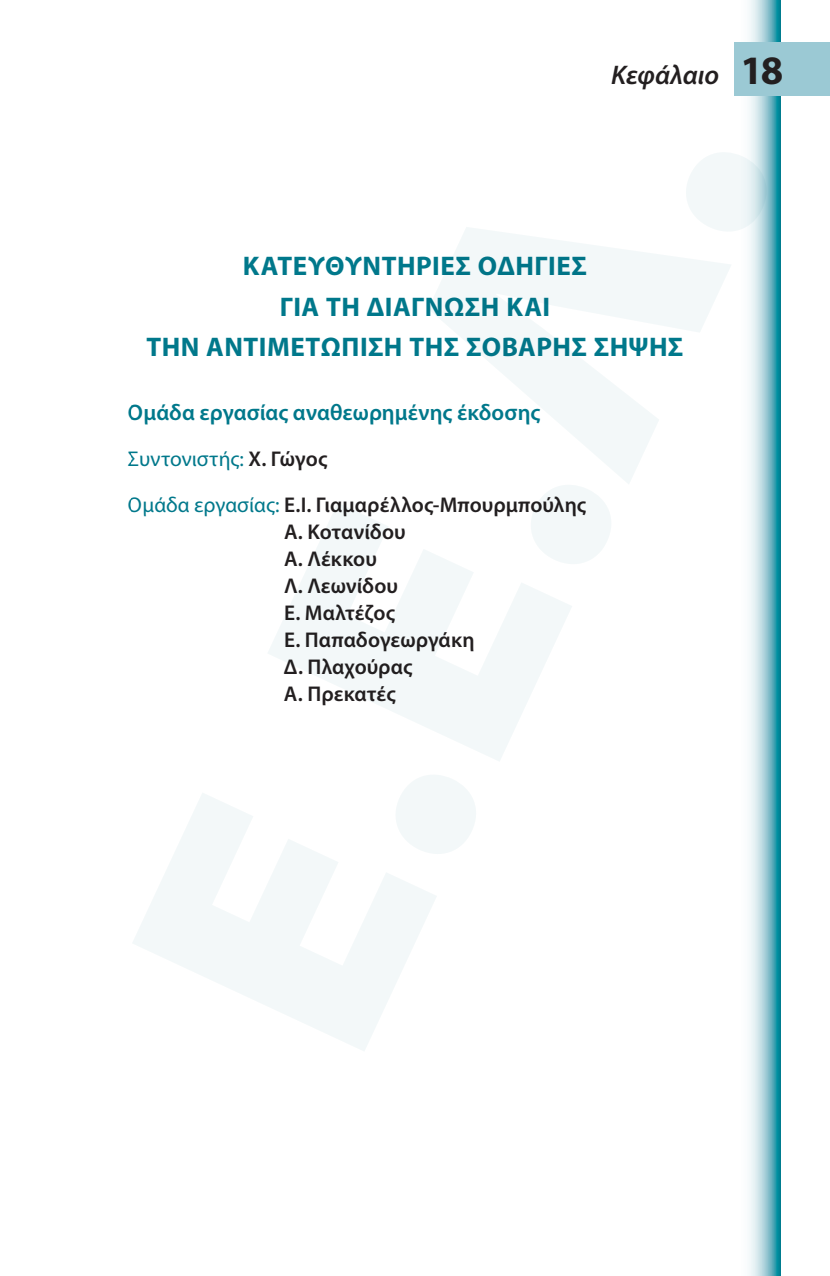
<style>
.page{position:relative;width:830px;height:1276px;background:#fff}
.page>*{position:absolute;margin:0;border:0;box-sizing:border-box;transform-origin:0 0}
.t1{font:900 380.25px "Myriad Pro";color:#00788b}
.t2{font:700 27px/40.5px "Myriad Pro";letter-spacing:.02em;color:#00788b;text-align:center}
.t3{font:italic 600 27px "Myriad Pro";color:#231f20}
.t4{font:600 22.5px "Myriad Pro";color:#00788b}
.t5{font:600 21.38px/27px "Myriad Pro";letter-spacing:.005em;color:#231f20}
.s1{font-weight:700;font-style:normal;font-size:40.5px}
.s2{font-weight:400;color:#00788b}
</style>
<div class="page">
<svg style="left:749px;top:0;width:31px;height:1276px;background:#95cad3"></svg>
<div style="left:733px;top:42px;width:96px;height:54px;background:#9bc9d4"></div>
<p class="t3" style="left:610px;top:58px;width:174px">Κεφάλαιο <span class="s1">18</span></p>
<h1 class="t1" style="left:42px;top:927px;width:1007px;rotate:-65deg">Ε.Ε.Λ.</h1>
<p class="t2" style="left:146px;top:245px;width:538px">ΚΑΤΕΥΘΥΝΤΗΡΙΕΣ ΟΔΗΓΙΕΣ<br>ΓΙΑ ΤΗ ΔΙΑΓΝΩΣΗ ΚΑΙ<br>ΤΗΝ ΑΝΤΙΜΕΤΩΠΙΣΗ ΤΗΣ ΣΟΒΑΡΗΣ ΣΗΨΗΣ</p>
<p class="t4" style="left:128px;top:398px;width:414px">Ομάδα εργασίας αναθεωρημένης έκδοσης</p>
<p class="t5" style="left:128px;top:435px;width:460px;line-height:46.1px"><span class="s2">Συντονιστής:</span> Χ. Γώγος<br><span class="s2">Ομάδα εργασίας:</span> Ε .Ι. Γιαμαρέλλος-Μπουρμπούλης</p>
<p class="t5" style="left:284px;top:517px;width:192px">Α. Κοτανίδου<br>Α. Λέκκου<br>Λ. Λεωνίδου<br>Ε. Μαλτέζος<br>Ε. Παπαδογεωργάκη<br>Δ. Πλαχούρας<br>Α. Πρεκατές</p>
</div>
